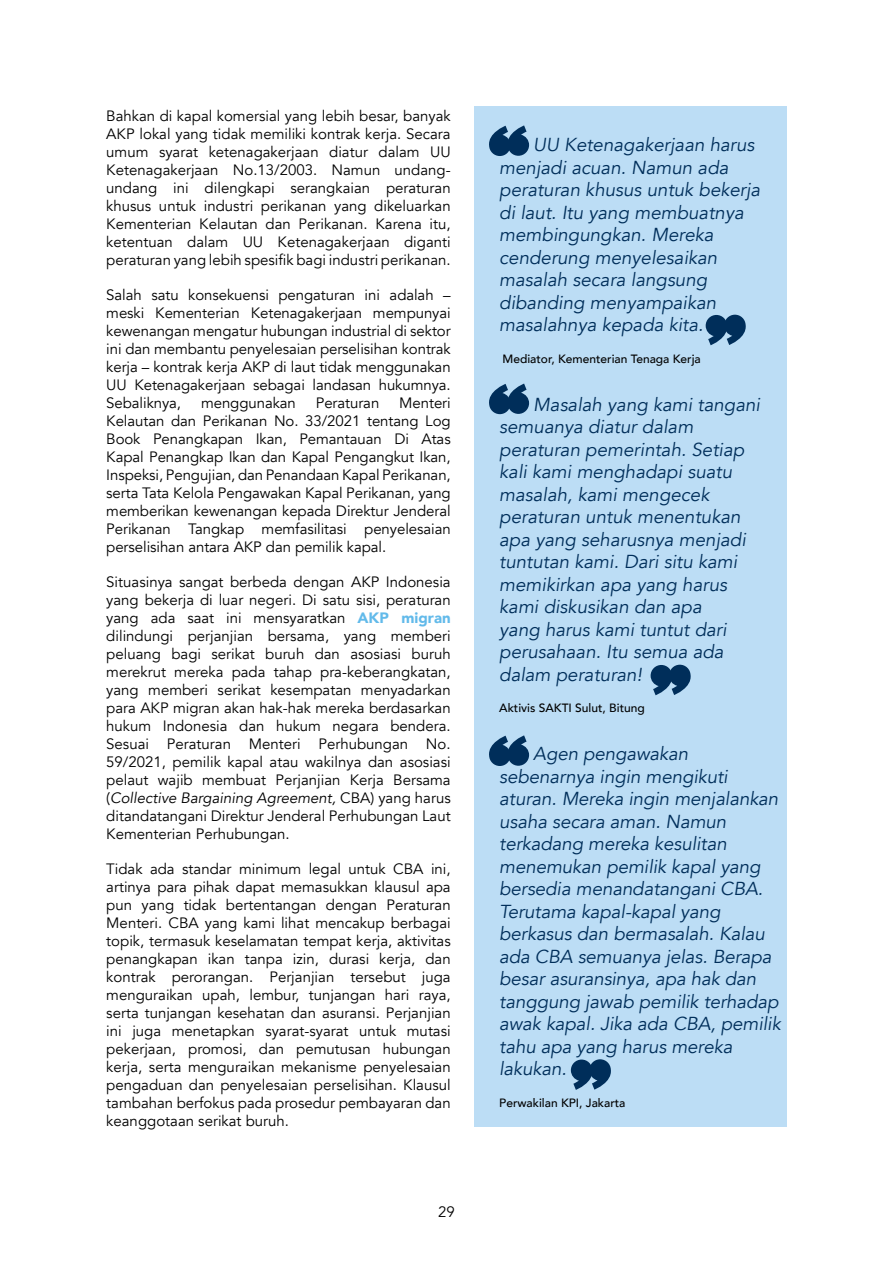
<style>
.page{position:relative;width:893px;height:1263px;background:#fff}
.page>*{position:absolute;margin:0;border:0;box-sizing:border-box;transform-origin:0 0}
.t1{font:italic 18.75px/22.5px "Avenir";color:#002e5a}
.t2{font:15px/18px "Avenir";color:#000;text-align:justify}
.t3{font:500 12px "Avenir";color:#000}
.s1{font-weight:900;color:#62baea}
.s2{font-style:italic}
</style>
<div class="page">
<div style="left:474px;top:106px;width:313px;height:1021px;background:#bcddf5"></div>
<svg style="left:706px;top:315px;width:40px;height:30px"></svg>
<svg style="left:651px;top:665px;width:40px;height:30px"></svg>
<svg style="left:571px;top:1059px;width:40px;height:31px"></svg>
<svg style="left:489px;top:125px;width:40px;height:31px"></svg>
<svg style="left:489px;top:384px;width:40px;height:30px"></svg>
<svg style="left:489px;top:735px;width:40px;height:31px"></svg>
<p class="t2" style="left:106px;top:107px;width:346px">Bahkan di kapal komersial yang lebih besar, banyak AKP lokal yang tidak memiliki kontrak kerja. Secara umum syarat ketenagakerjaan diatur dalam UU Ketenagakerjaan No.13/2003. Namun undang&shy;undang ini dilengkapi serangkaian peraturan khusus untuk industri perikanan yang dikeluarkan Kementerian Kelautan dan Perikanan. Karena itu, ketentuan dalam UU Ketenagakerjaan diganti peraturan yang lebih spesifik bagi industri perikanan.</p>
<p class="t2" style="left:106px;top:286px;width:346px">Salah satu konsekuensi pengaturan ini adalah – meski Kementerian Ketenagakerjaan mempunyai kewenangan mengatur hubungan industrial di sektor ini dan membantu penyelesaian perselisihan kontrak kerja – kontrak kerja AKP di laut tidak menggunakan UU Ketenagakerjaan sebagai landasan hukumnya.<br>Sebaliknya,</p>
<p class="t2" style="left:201px;top:394px;width:96px">menggunakan</p>
<p class="t2" style="left:316px;top:394px;width:65px">Peraturan</p>
<p class="t2" style="left:106px;top:394px;width:346px;text-indent:293px">Menteri Kelautan dan Perikanan No. 33/2021 tentang Log Book Penangkapan Ikan, Pemantauan Di Atas Kapal Penangkap Ikan dan Kapal Pengangkut Ikan, Inspeksi, Pengujian, dan Penandaan Kapal Perikanan, serta Tata Kelola Pengawakan Kapal Perikanan, yang memberikan kewenangan kepada Direktur Jenderal Perikanan Tangkap memfasilitasi penyelesaian perselisihan antara AKP dan pemilik kapal.</p>
<p class="t2" style="left:106px;top:573px;width:346px">Situasinya sangat berbeda dengan AKP Indonesia yang bekerja di luar negeri. Di satu sisi, peraturan yang ada saat ini mensyaratkan <span class="s1">AKP migran </span>dilindungi perjanjian bersama, yang memberi peluang bagi serikat buruh dan asosiasi buruh merekrut mereka pada tahap pra-keberangkatan, yang memberi serikat kesempatan menyadarkan para AKP migran akan hak-hak mereka berdasarkan hukum Indonesia dan hukum negara bendera.<br>Sesuai Peraturan Menteri Perhubungan No.<br>59/2021, pemilik kapal atau wakilnya dan asosiasi pelaut wajib membuat Perjanjian Kerja Bersama (<span class="s2">Collective Bargaining Agreement,</span> CBA) yang harus ditandatangani Direktur Jenderal Perhubungan Laut Kementerian Perhubungan.</p>
<p class="t2" style="left:106px;top:860px;width:346px">Tidak ada standar minimum legal untuk CBA ini, artinya para pihak dapat memasukkan klausul apa pun yang tidak bertentangan dengan Peraturan Menteri. CBA yang kami lihat mencakup berbagai topik, termasuk keselamatan tempat kerja, aktivitas penangkapan ikan tanpa izin, durasi kerja, dan kontrak perorangan. Perjanjian tersebut juga menguraikan upah, lembur, tunjangan hari raya, serta tunjangan kesehatan dan asuransi. Perjanjian ini juga menetapkan syarat-syarat untuk mutasi pekerjaan, promosi, dan pemutusan hubungan kerja, serta menguraikan mekanisme penyelesaian pengaduan dan penyelesaian perselisihan. Klausul tambahan berfokus pada prosedur pembayaran dan keanggotaan serikat buruh.</p>
<p class="t2" style="left:438px;top:1203px;width:18px">29</p>
<p class="t1" style="left:499px;top:134px;width:263px;text-indent:34px">UU Ketenagakerjaan harus menjadi acuan. Namun ada peraturan khusus untuk bekerja di laut. Itu yang membuatnya membingungkan. Mereka cenderung menyelesaikan masalah secara langsung dibanding menyampaikan masalahnya kepada kita.</p>
<p class="t3" style="left:503px;top:348px;width:200px">Mediator, Kementerian Tenaga Kerja</p>
<p class="t1" style="left:499px;top:393px;width:262px;text-indent:34px">Masalah yang kami tangani semuanya diatur dalam peraturan pemerintah. Setiap kali kami menghadapi suatu masalah, kami mengecek peraturan untuk menentukan apa yang seharusnya menjadi tuntutan kami. Dari situ kami memikirkan apa yang harus kami diskusikan dan apa<br>yang harus kami tuntut dari perusahaan. Itu semua ada dalam peraturan!</p>
<p class="t3" style="left:499px;top:698px;width:147px">Aktivis SAKTI Sulut, Bitung</p>
<p class="t1" style="left:499px;top:743px;width:283px;text-indent:34px">Agen pengawakan sebenarnya ingin mengikuti aturan. Mereka ingin menjalankan usaha secara aman. Namun terkadang mereka kesulitan menemukan pemilik kapal yang bersedia menandatangani CBA.<br>Terutama kapal-kapal yang berkasus dan bermasalah. Kalau ada CBA semuanya jelas. Berapa besar asuransinya, apa hak dan tanggung jawab pemilik terhadap awak kapal. Jika ada CBA, pemilik tahu apa yang harus mereka lakukan.</p>
<p class="t3" style="left:499px;top:1092px;width:128px">Perwakilan KPI, Jakarta</p>
</div>
